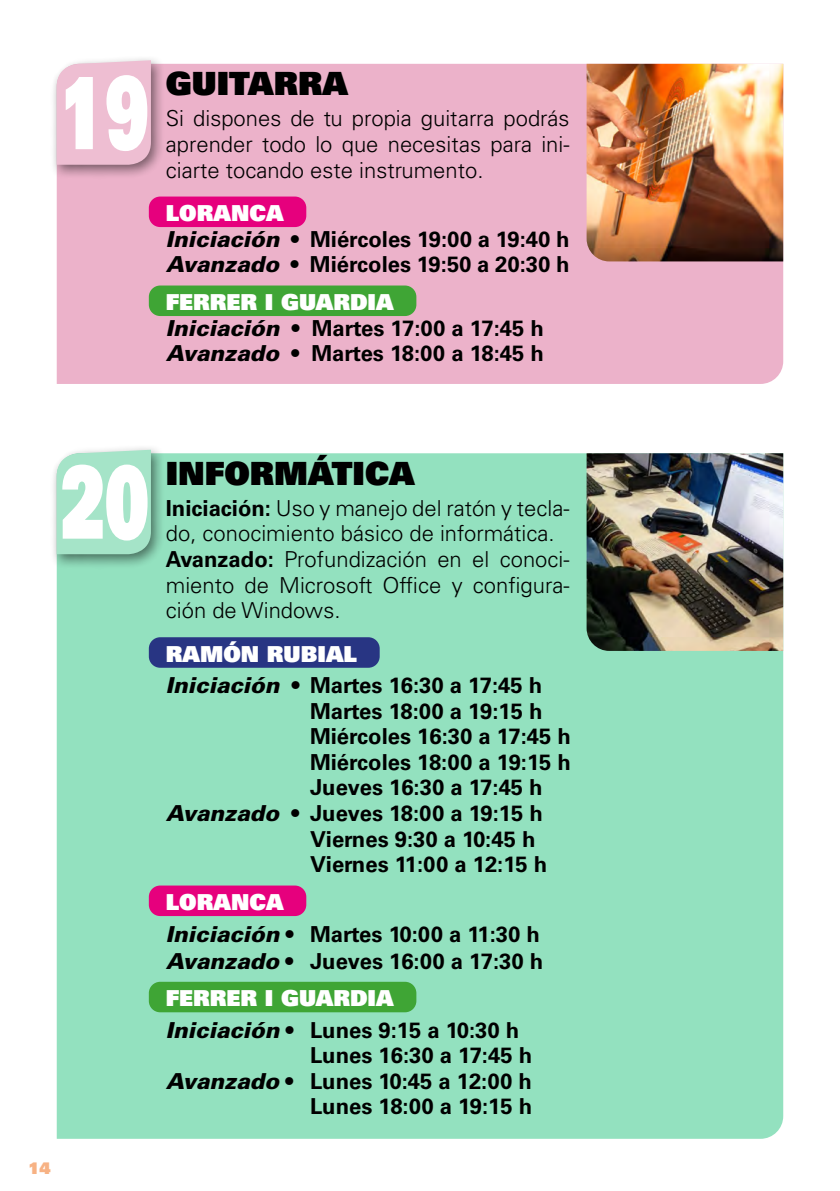
<style>
.page{position:relative;width:840px;height:1191px;background:#fff}
.page>*{position:absolute;margin:0;border:0;box-sizing:border-box;transform-origin:0 0}
.t1{font:100px "Univers LT Std X Black";color:#fff;scale:.63 1}
.t2{font:32px "Univers LT Std X Black";color:#000}
.t3{font:700 22px/25.6px "Univers LT Std";color:#000}
.t4{font:300 22px/25.6px "Univers LT Std";color:#000;text-align:justify}
.t5{font:22px "Univers LT Std X Black";color:#fff}
.t6{font:16px "Univers LT Std X Black";color:#f7b284}
.s1{font-weight:900;font-style:italic}
.s2{font-weight:700}
</style>
<div class="page">
<div style="left:57px;top:64px;width:725px;height:320px;background:#ecb2ca"></div>
<div style="left:57px;top:453px;width:725px;height:685px;background:#93e1bf"></div>
<div style="left:49px;top:54px;width:116px;height:126px;background:#000;opacity:.5"></div>
<div style="left:57px;top:60px;width:94px;height:105px;background:#eebed2"></div>
<div style="left:49px;top:443px;width:116px;height:126px;background:#000;opacity:.5"></div>
<div style="left:57px;top:450px;width:94px;height:104px;background:#a5e4c8"></div>
<div style="left:149px;top:196px;width:157px;height:31px;background:#e6007d;border-radius:11px"></div>
<div style="left:149px;top:285px;width:267px;height:31px;background:#3fa535;border-radius:11px"></div>
<div style="left:149px;top:637px;width:230px;height:31px;background:#283583;border-radius:11px"></div>
<div style="left:149px;top:885px;width:157px;height:31px;background:#e6007d;border-radius:11px"></div>
<div style="left:149px;top:981px;width:267px;height:31px;background:#3fa535;border-radius:11px"></div>
<img style="left:586px;top:64px;width:196px;height:197px">
<img style="left:586px;top:453px;width:196px;height:198px">
<h1 class="t1" style="left:60px;top:47px;width:142px">19</h1>
<h2 class="t2" style="left:166px;top:62px;width:183px">GUITARRA</h2>
<p class="t4" style="left:166px;top:106px;width:405px">Si dispones de tu propia guitarra podrás aprender todo lo que necesitas para ini&shy;ciarte tocando este instrumento.</p>
<p class="t5" style="left:166px;top:199px;width:119px">LORANCA</p>
<p class="t3" style="left:166px;top:226px;width:405px"><span class="s1">Iniciación</span> • Miércoles 19:00 a 19:40 h<br><span class="s1">Avanzado</span> • Miércoles 19:50 a 20:30 h</p>
<p class="t5" style="left:166px;top:287px;width:229px">FERRER I GUARDIA</p>
<p class="t3" style="left:166px;top:315px;width:379px"><span class="s1">Iniciación</span> • Martes 17:00 a 17:45 h<br><span class="s1">Avanzado</span> • Martes 18:00 a 18:45 h</p>
<h1 class="t1" style="left:60px;top:437px;width:142px">20</h1>
<h2 class="t2" style="left:166px;top:452px;width:250px">INFORMÁTICA</h2>
<p class="t4" style="left:166px;top:495px;width:405px;text-align:left"><span class="s2">Iniciación:</span> Uso y manejo del ratón y tecla&shy;do, conocimiento básico de informática.<br><span class="s2">Avanzado:</span> Profundización en el conoci&shy;miento de Microsoft Office y configura&shy;ción de Windows.</p>
<p class="t5" style="left:166px;top:639px;width:192px">RAMÓN RUBIAL</p>
<p class="t3" style="left:166px;top:672px;width:378px"><span class="s1">Iniciación</span> • Martes 16:30 a 17:45 h</p>
<p class="t3" style="left:310px;top:698px;width:234px">Martes 18:00 a 19:15 h</p>
<p class="t3" style="left:310px;top:724px;width:262px">Miércoles 16:30 a 17:45 h</p>
<p class="t3" style="left:310px;top:749px;width:262px">Miércoles 18:00 a 19:15 h</p>
<p class="t3" style="left:310px;top:775px;width:234px">Jueves 16:30 a 17:45 h</p>
<p class="t3" style="left:166px;top:800px;width:378px"><span class="s1">Avanzado</span> • Jueves 18:00 a 19:15 h</p>
<p class="t3" style="left:310px;top:826px;width:227px">Viernes 9:30 a 10:45 h</p>
<p class="t3" style="left:310px;top:852px;width:239px">Viernes 11:00 a 12:15 h</p>
<p class="t5" style="left:166px;top:887px;width:119px">LORANCA</p>
<p class="t3" style="left:166px;top:921px;width:378px;line-height:26.4px"><span class="s1">Iniciación</span> • Martes 10:00 a 11:30 h<br><span class="s1">Avanzado</span> • Jueves 16:00 a 17:30 h</p>
<p class="t5" style="left:166px;top:984px;width:229px">FERRER I GUARDIA</p>
<p class="t3" style="left:166px;top:1017px;width:355px"><span class="s1">Iniciación</span> • Lunes 9:15 a 10:30 h</p>
<p class="t3" style="left:310px;top:1042px;width:223px">Lunes 16:30 a 17:45 h</p>
<p class="t3" style="left:166px;top:1068px;width:367px"><span class="s1">Avanzado</span> • Lunes 10:45 a 12:00 h</p>
<p class="t3" style="left:310px;top:1094px;width:224px">Lunes 18:00 a 19:15 h</p>
<p class="t6" style="left:28px;top:1158px;width:24px">14</p>
</div>
